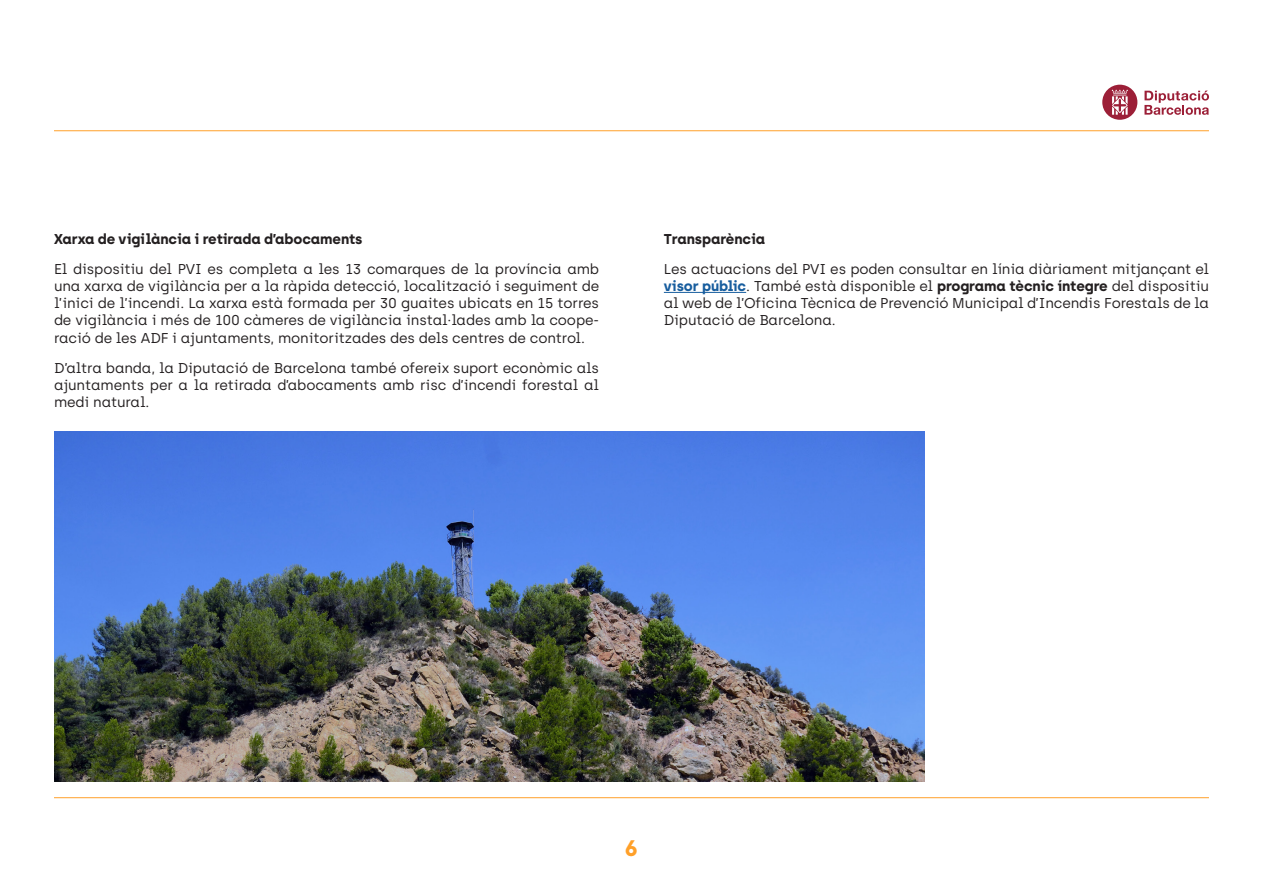
<style>
.page{position:relative;width:1263px;height:893px;background:#fff}
.page>*{position:absolute;margin:0;border:0;box-sizing:border-box;transform-origin:0 0}
.titulos{font:700 22.5px "Archia";color:#ffa029}
.text_seguit{font:14.25px/17.2px "Archia";letter-spacing:-.01em;color:#231f20;text-align:justify}
.text_seguit-2{font:700 14.25px "Archia";letter-spacing:-.01em;color:#231f20}
.s1{font-weight:700;color:#175d9e}
.s2{font-weight:700}
</style>
<div class="page">
<svg style="left:1144px;top:91px;width:65px;height:24px"></svg>
<svg style="left:1102px;top:85px;width:35px;height:35px"></svg>
<hr style="left:54px;top:130px;width:1155px;height:1px;background:#ffa029">
<hr style="left:54px;top:797px;width:1155px;height:1px;background:#ffa029">
<hr style="left:664px;top:292px;width:82px;height:1px;background:#175d9e">
<img style="left:54px;top:432px;width:871px;height:349px">
<p class="text_seguit-2" style="left:54px;top:230px;width:310px">Xarxa de vigilància i retirada d’abocaments</p>
<p class="text_seguit" style="left:54px;top:260px;width:547px">El dispositiu del PVI es completa a les 13 comarques de la província amb una xarxa de vigilància per a la ràpida detecció, localització i seguiment de l’inici de l’incendi. La xarxa està formada per 30 guaites ubicats en 15 torres de vigilància i més de 100 càmeres de vigilància instal·lades amb la coope&shy;ració de les ADF i ajuntaments, monitoritzades des dels centres de control.</p>
<p class="text_seguit" style="left:54px;top:359px;width:547px">D’altra banda, la Diputació de Barcelona també ofereix suport econòmic als ajuntaments per a la retirada d’abocaments amb risc d’incendi forestal al medi natural.</p>
<p class="text_seguit-2" style="left:664px;top:230px;width:103px">Transparència</p>
<p class="text_seguit" style="left:664px;top:260px;width:547px">Les actuacions del PVI es poden consultar en línia diàriament mitjançant el <span class="s1">visor públic</span>. També està disponible el <span class="s2">programa tècnic íntegre</span> del dispositiu al web de l’Oficina Tècnica de Prevenció Municipal d’Incendis Forestals de la Diputació de Barcelona.</p>
<p class="titulos" style="left:625px;top:834px;width:15px">6</p>
</div>
